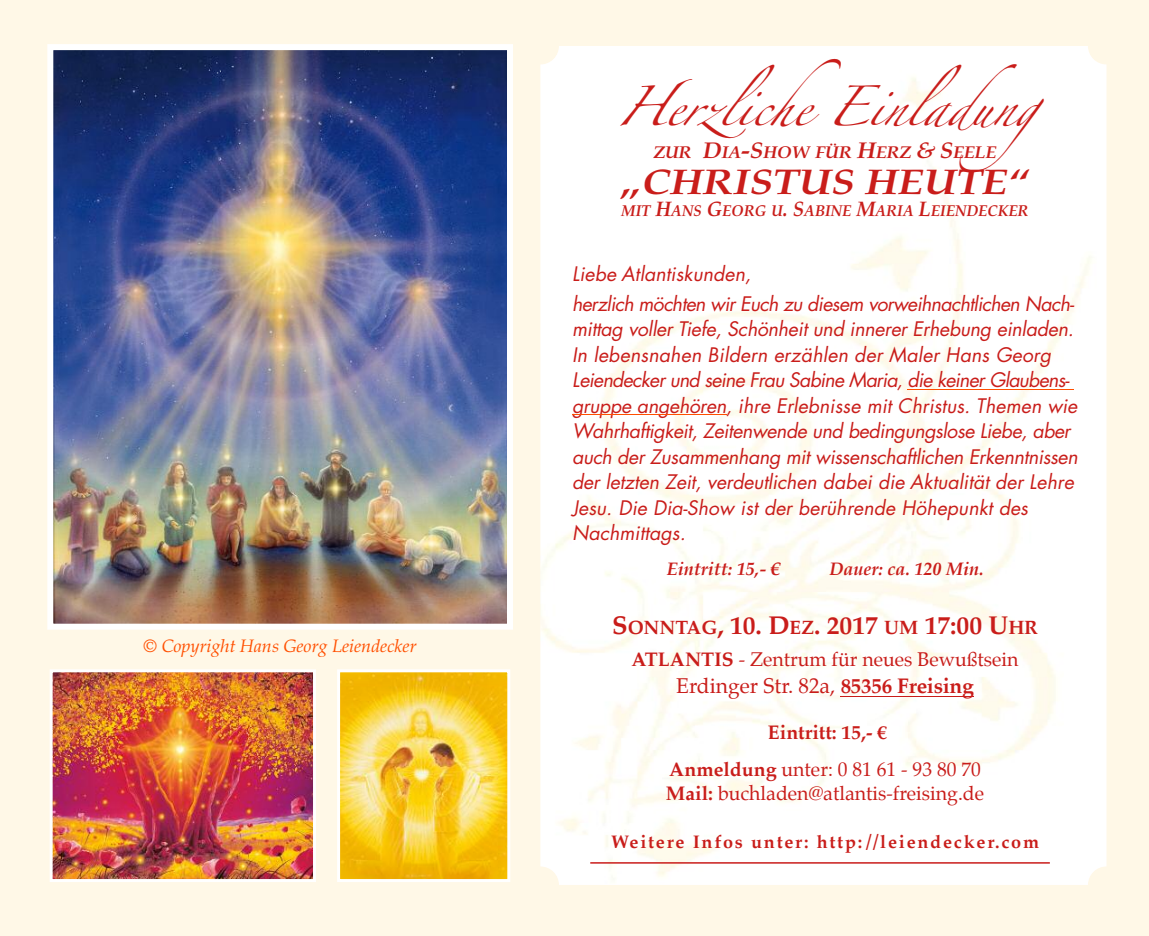
<style>
.page{position:relative;width:1149px;height:936px;background:#fff}
.page>*{position:absolute;margin:0;border:0;box-sizing:border-box;transform-origin:0 0}
.t1{font:italic 36px "Zapfino";color:#c91d1a;scale:.95 1}
.t2{font:italic 700 35.7px "Book Antiqua";color:#c91d1a;scale:1.18 1}
.t3{font:700 25.5px "Palatino";color:#c91d1a}
.t4{font:21px "Palatino";color:#c91d1a}
.t5{font:italic 19.5px/25.5px "Futura";letter-spacing:-.01em;color:#c91d1a}
.t6{font:italic 19.5px/29.7px "Futura";letter-spacing:-.03em;color:#c91d1a}
.t7{font:19.5px "Palatino";color:#c91d1a}
.t8{font:700 19.5px/36.8px "Palatino";color:#c91d1a;text-align:center}
.t9{font:700 18px "Palatino";letter-spacing:.1em;color:#c91d1a}
.t10{font:italic 700 18px "Palatino";color:#c91d1a}
.t11{font:italic 18px "Book Antiqua";color:#ff4f00}
.t12{font:italic 700 17.1px "Book Antiqua";letter-spacing:-.015em;color:#c91d1a;scale:1.05 1}
.t13{font:italic 700 15.75px "Book Antiqua";color:#c91d1a;scale:.95 1}
.s1{font-size:22.8px}
.s2{font-size:21px}
.s3{font-size:19.2px}
.s4{font-weight:700}
.s5{font-weight:400}
</style>
<div class="page">
<div style="left:0;top:0;width:1148px;height:935px;background:#fff8e7"></div>
<img style="left:540px;top:46px;width:566px;height:838px;border-radius:18px">
<img style="left:54px;top:51px;width:452px;height:571px">
<div style="left:47px;top:44px;width:466px;height:585px;border:6px solid #fff"></div>
<hr style="left:907px;top:389px;width:160px;height:1px;background:#ff4f00">
<hr style="left:572px;top:414px;width:153px;height:1px;background:#ff4f00">
<hr style="left:840px;top:696px;width:133px;height:1px;background:#c91d1a">
<hr style="left:590px;top:862px;width:459px;height:1px;background:#c91d1a">
<img style="left:54px;top:673px;width:258px;height:205px">
<div style="left:50px;top:669px;width:266px;height:213px;border:3px solid #fff"></div>
<img style="left:341px;top:673px;width:165px;height:205px">
<div style="left:337px;top:669px;width:173px;height:213px;border:3px solid #fff"></div>
<p class="t11" style="left:143px;top:635px;width:274px">© Copyright Hans Georg Leiendecker</p>
<h1 class="t1" style="left:615px;top:91px;width:512px">Herzliche Einladung</h1>
<p class="t12" style="left:653px;top:142px;width:328px">ZUR <span class="s1">D</span>IA<span class="s1">-S</span>HOW FÜR <span class="s1">H</span>ERZ <span class="s1">&amp; S</span>EELE</p>
<h2 class="t2" style="left:620px;top:161px;width:347px">„CHRISTUS HEUTE“</h2>
<p class="t13" style="left:621px;top:202px;width:430px">MIT <span class="s2">H</span>ANS <span class="s2">G</span>EORG U<span class="s2">. S</span>ABINE <span class="s2">M</span>ARIA <span class="s2">L</span>EIENDECKER</p>
<p class="t6" style="left:572px;top:261px;width:503px">Liebe Atlantiskunden,<br>herzlich möchten wir Euch zu diesem vorweihnachtlichen Nach-</p>
<p class="t5" style="left:572px;top:318px;width:507px">mittag voller Tiefe, Schönheit und innerer Erhebung einladen.<br>In lebensnahen Bildern erzählen der Maler Hans Georg Leiendecker und seine Frau Sabine Maria, die keiner Glaubens&shy;gruppe angehören, ihre Erlebnisse mit Christus. Themen wie Wahrhaftigkeit, Zeitenwende und bedingungslose Liebe, aber auch der Zusammenhang mit wissenschaftlichen Erkenntnissen der letzten Zeit, verdeutlichen dabei die Aktualität der Lehre Jesu. Die Dia-Show ist der berührende Höhepunkt des Nachmittags.</p>
<p class="t10" style="left:666px;top:560px;width:115px">Eintritt: 15,- €</p>
<p class="t10" style="left:829px;top:560px;width:156px">Dauer: ca. 120 Min.</p>
<h3 class="t3" style="left:612px;top:613px;width:427px">S<span class="s3">onntag</span>, 10. D<span class="s3">ez</span>. 2017 <span class="s3">um</span> 17:00 u<span class="s3">hr</span></h3>
<p class="t7" style="left:631px;top:650px;width:388px"><span class="s4">atLantIS</span> - Zentrum für neues Bewußtsein</p>
<p class="t4" style="left:676px;top:675px;width:299px">Erdinger Str. 82a, <span class="s4">85356 Freising</span></p>
<p class="t8" style="left:669px;top:715px;width:313px">eintritt: 15,- €<br>anmeldung <span class="s5">unter: 0 81 61 - 93 80 70</span></p>
<p class="t7" style="left:665px;top:783px;width:319px"><span class="s4">mail:</span> buchladen@atlantis-freising.de</p>
<p class="t9" style="left:611px;top:832px;width:429px">Weitere Infos unter: http://leiendecker.com</p>
</div>
